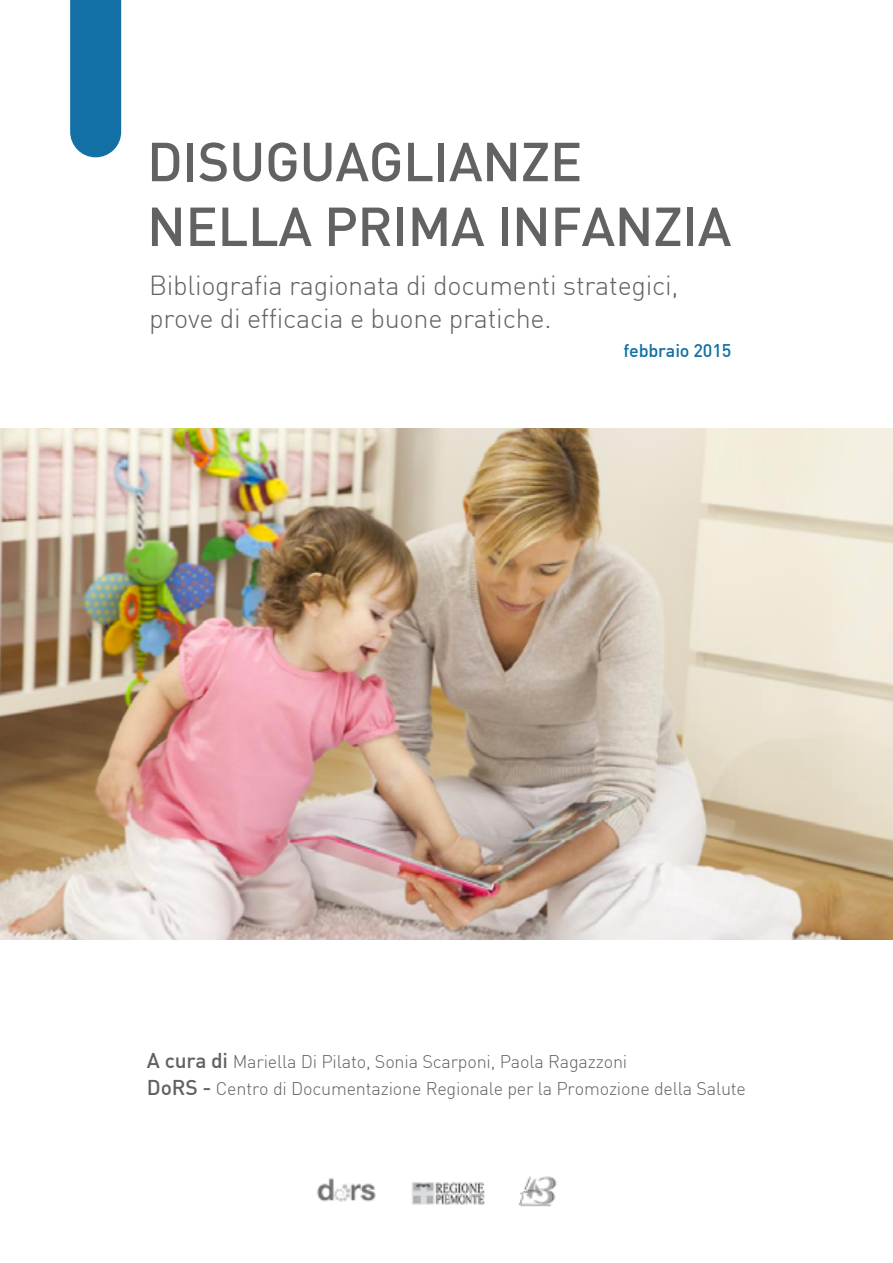
<style>
.page{position:relative;width:893px;height:1263px;background:#fff}
.page>*{position:absolute;margin:0;border:0;box-sizing:border-box;transform-origin:0 0}
.t1{font:500 54px/64.8px "DIN";letter-spacing:-.01em;color:#616264}
.t2{font:300 27px/32.4px "DIN";letter-spacing:-.01em;color:#616264}
.t3{font:300 18px/27px "DIN";letter-spacing:-.01em;color:#616264}
.t4{font:500 18px "DIN";letter-spacing:-.01em;color:#1270a5}
.s1{font-weight:500;font-size:21px}
</style>
<div class="page">
<div style="left:70px;top:0;width:51px;height:157px;background:#1270a5"></div>
<img style="left:317px;top:1176px;width:240px;height:31px">
<img style="left:0;top:428px;width:893px;height:511px">
<h1 class="t1" style="left:147px;top:127px;width:586px">DISUGUAGLIANZE<br>NELLA PRIMA INFANZIA</h1>
<h2 class="t2" style="left:149px;top:269px;width:531px">Bibliografia ragionata di documenti strategici, prove di efficacia e buone pratiche.</h2>
<p class="t4" style="left:623px;top:339px;width:109px">febbraio 2015</p>
<p class="t3" style="left:147px;top:1047px;width:601px"><span class="s1">A cura di</span> Mariella Di Pilato, Sonia Scarponi, Paola Ragazzoni<br><span class="s1">DoRS -</span> Centro di Documentazione Regionale per la Promozione della Salute</p>
</div>
